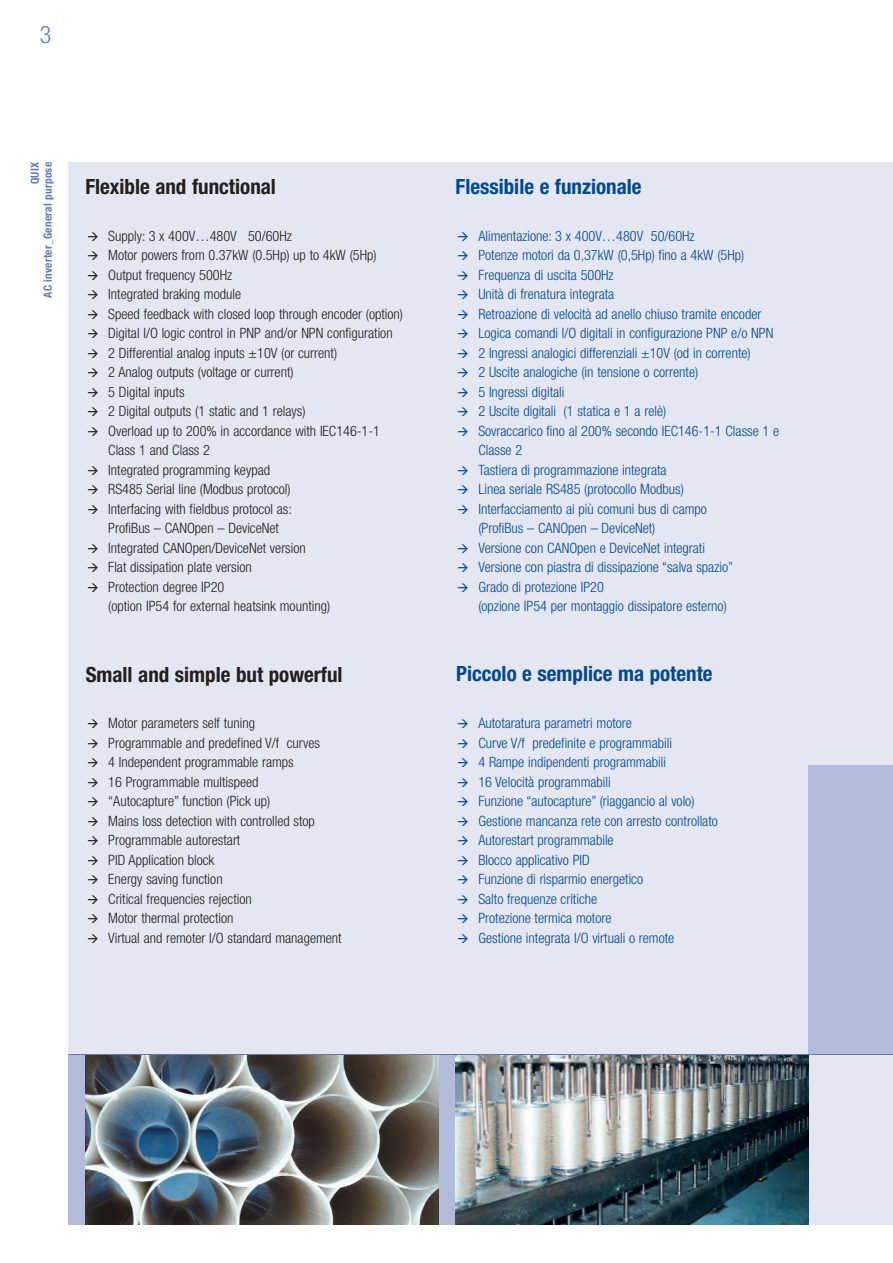
<style>
.page{position:relative;width:893px;height:1263px;background:#fff}
.page>*{position:absolute;margin:0;border:0;box-sizing:border-box;transform-origin:0 0}
.t1{font:300 condensed 24px "Helvetica Neue";color:#637bb2}
.t2{font:700 condensed 21px "Helvetica Neue";color:#231f20}
.t3{font:700 condensed 21px "Helvetica Neue";color:#004990}
.t4{font:300 condensed 14.25px/19.5px "Helvetica Neue";color:#004990}
.t5{font:300 condensed 14.25px/19.5px "Helvetica Neue";color:#231f20}
.t6{font:700 condensed 11.25px/12.8px "Helvetica Neue";letter-spacing:.025em;color:#637bb2;text-align:right}
</style>
<div class="page">
<div style="left:68px;top:162px;width:824px;height:1063px;background:#e4e6f2"></div>
<div style="left:68px;top:1054px;width:740px;height:171px;background:#b2bbda"></div>
<img style="left:85px;top:1055px;width:353px;height:170px">
<img style="left:455px;top:1055px;width:353px;height:170px">
<div style="left:808px;top:765px;width:84px;height:289px;background:#b2bbda"></div>
<hr style="left:68px;top:1054px;width:824px;height:1px;background:#637bb2">
<h1 class="t1" style="left:40px;top:26px;width:13px">3</h1>
<p class="t6" style="left:29px;top:298px;width:137px;rotate:-90deg">QUIX<br>AC inverter_General purpose</p>
<h2 class="t2" style="left:85px;top:179px;width:192px">Flexible and functional</h2>
<h2 class="t3" style="left:455px;top:179px;width:187px">Flessibile e funzionale</h2>
<p class="t5" style="left:108px;top:227px;width:296px">Supply: 3 x 400V…480V 50/60Hz<br>Motor powers from 0.37kW (0.5Hp) up to 4kW (5Hp)<br>Output frequency 500Hz<br>Integrated braking module<br>Speed feedback with closed loop through encoder (option)<br>Digital I/O logic control in PNP and/or NPN configuration<br>2 Differential analog inputs ±10V (or current)<br>2 Analog outputs (voltage or current)<br>5 Digital inputs<br>2 Digital outputs (1 static and 1 relays)<br>Overload up to 200% in accordance with IEC146-1-1<br>Class 1 and Class 2<br>Integrated programming keypad<br>RS485 Serial line (Modbus protocol)<br>Interfacing with fieldbus protocol as:<br>ProfiBus – CANOpen – DeviceNet<br>Integrated CANOpen/DeviceNet version<br>Flat dissipation plate version<br>Protection degree IP20<br>(option IP54 for external heatsink mounting)</p>
<p class="t4" style="left:478px;top:227px;width:302px">Alimentazione: 3 x 400V…480V 50/60Hz<br>Potenze motori da 0,37kW (0,5Hp) fino a 4kW (5Hp)<br>Frequenza di uscita 500Hz<br>Unità di frenatura integrata<br>Retroazione di velocità ad anello chiuso tramite encoder Logica comandi I/O digitali in configurazione PNP e/o NPN 2 Ingressi analogici differenziali ±10V (od in corrente)<br>2 Uscite analogiche (in tensione o corrente)<br>5 Ingressi digitali<br>2 Uscite digitali (1 statica e 1 a relè)<br>Sovraccarico fino al 200% secondo IEC146-1-1 Classe 1 e Classe 2<br>Tastiera di programmazione integrata<br>Linea seriale RS485 (protocollo Modbus)<br>Interfacciamento ai più comuni bus di campo<br>(ProfiBus – CANOpen – DeviceNet)<br>Versione con CANOpen e DeviceNet integrati<br>Versione con piastra di dissipazione “salva spazio”<br>Grado di protezione IP20<br>(opzione IP54 per montaggio dissipatore esterno)</p>
<h2 class="t2" style="left:86px;top:667px;width:258px">Small and simple but powerful</h2>
<h2 class="t3" style="left:456px;top:666px;width:258px">Piccolo e semplice ma potente</h2>
<p class="t5" style="left:108px;top:715px;width:235px">Motor parameters self tuning<br>Programmable and predefined V/f curves<br>4 Independent programmable ramps<br>16 Programmable multispeed<br>“Autocapture” function (Pick up)<br>Mains loss detection with controlled stop<br>Programmable autorestart<br>PID Application block<br>Energy saving function<br>Critical frequencies rejection<br>Motor thermal protection<br>Virtual and remoter I/O standard management</p>
<p class="t4" style="left:478px;top:715px;width:241px">Autotaratura parametri motore<br>Curve V/f predefinite e programmabili<br>4 Rampe indipendenti programmabili<br>16 Velocità programmabili<br>Funzione “autocapture” (riaggancio al volo)<br>Gestione mancanza rete con arresto controllato Autorestart programmabile<br>Blocco applicativo PID<br>Funzione di risparmio energetico<br>Salto frequenze critiche<br>Protezione termica motore<br>Gestione integrata I/O virtuali o remote</p>
</div>
